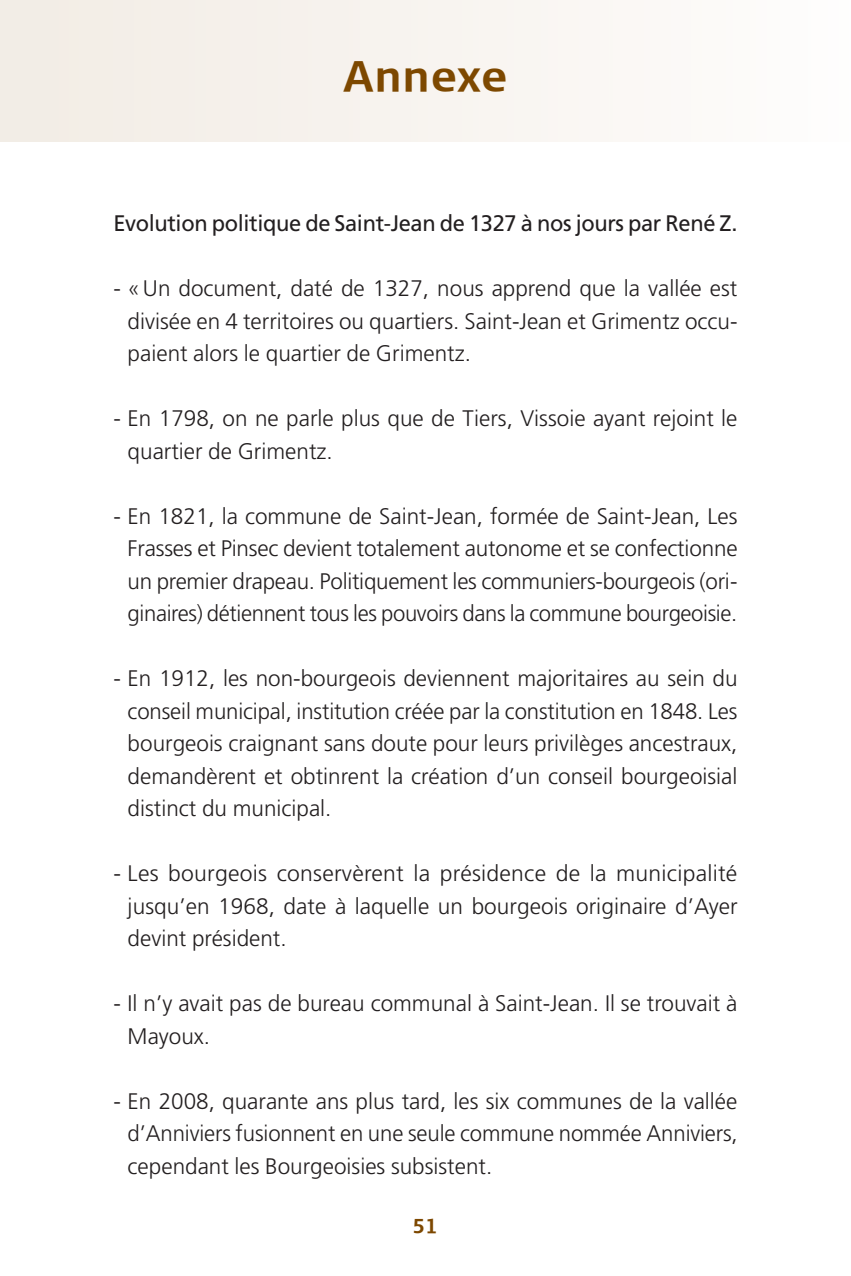
<style>
.page{position:relative;width:851px;height:1276px;background:#fff}
.page>*{position:absolute;margin:0;border:0;box-sizing:border-box;transform-origin:0 0}
.t1{font:700 42.5px "Signa Column";letter-spacing:.02em;color:#7d4800}
.t2{font:300 22.5px/32.5px "Frutiger LT Std";color:#231f20;text-align:justify}
.t3{font:22.5px "Frutiger LT Std";letter-spacing:-.015em;color:#231f20}
.t4{font:700 20px "Signa Column";color:#7d4800}
</style>
<div class="page">
<div style="left:0;top:0;width:850px;height:142px;background:#f8f4ef"></div>
<h1 class="t1" style="left:343px;top:51px;width:165px">Annexe</h1>
<p class="t3" style="left:113px;top:210px;width:625px">Evolution politique de Saint-Jean de 1327 à nos jours par René Z.</p>
<p class="t2" style="left:128px;top:272px;width:611px;text-indent:-14px">- «Un document, daté de 1327, nous apprend que la vallée est divisée en 4 territoires ou quartiers. Saint-Jean et Grimentz occu&shy;paient alors le quartier de Grimentz.</p>
<p class="t2" style="left:128px;top:402px;width:611px;text-indent:-14px">- En 1798, on ne parle plus que de Tiers, Vissoie ayant rejoint le quartier de Grimentz.</p>
<p class="t2" style="left:128px;top:500px;width:611px;text-indent:-14px">- En 1821, la commune de Saint-Jean, formée de Saint-Jean, Les Frasses et Pinsec devient totalement autonome et se confectionne un premier drapeau. Politiquement les communiers-bourgeois (ori&shy;ginaires) détiennent tous les pouvoirs dans la commune bourgeoisie.</p>
<p class="t2" style="left:128px;top:662px;width:611px;text-indent:-14px">- En 1912, les non-bourgeois deviennent majoritaires au sein du conseil municipal, institution créée par la constitution en 1848. Les bourgeois craignant sans doute pour leurs privilèges ancestraux, demandèrent et obtinrent la création d’un conseil bourgeoisial distinct du municipal.</p>
<p class="t2" style="left:128px;top:857px;width:611px;text-indent:-14px">- Les bourgeois conservèrent la présidence de la municipalité jusqu’en 1968, date à laquelle un bourgeois originaire d’Ayer devint président.</p>
<p class="t2" style="left:128px;top:987px;width:611px;text-indent:-14px">- Il n’y avait pas de bureau communal à Saint-Jean. Il se trouvait à<br>Mayoux.</p>
<p class="t2" style="left:128px;top:1085px;width:611px;text-indent:-14px">- En 2008, quarante ans plus tard, les six communes de la vallée d’Anniviers fusionnent en une seule commune nommée Anniviers, cependant les Bourgeoisies subsistent.</p>
<p class="t4" style="left:412px;top:1214px;width:27px">51</p>
</div>
